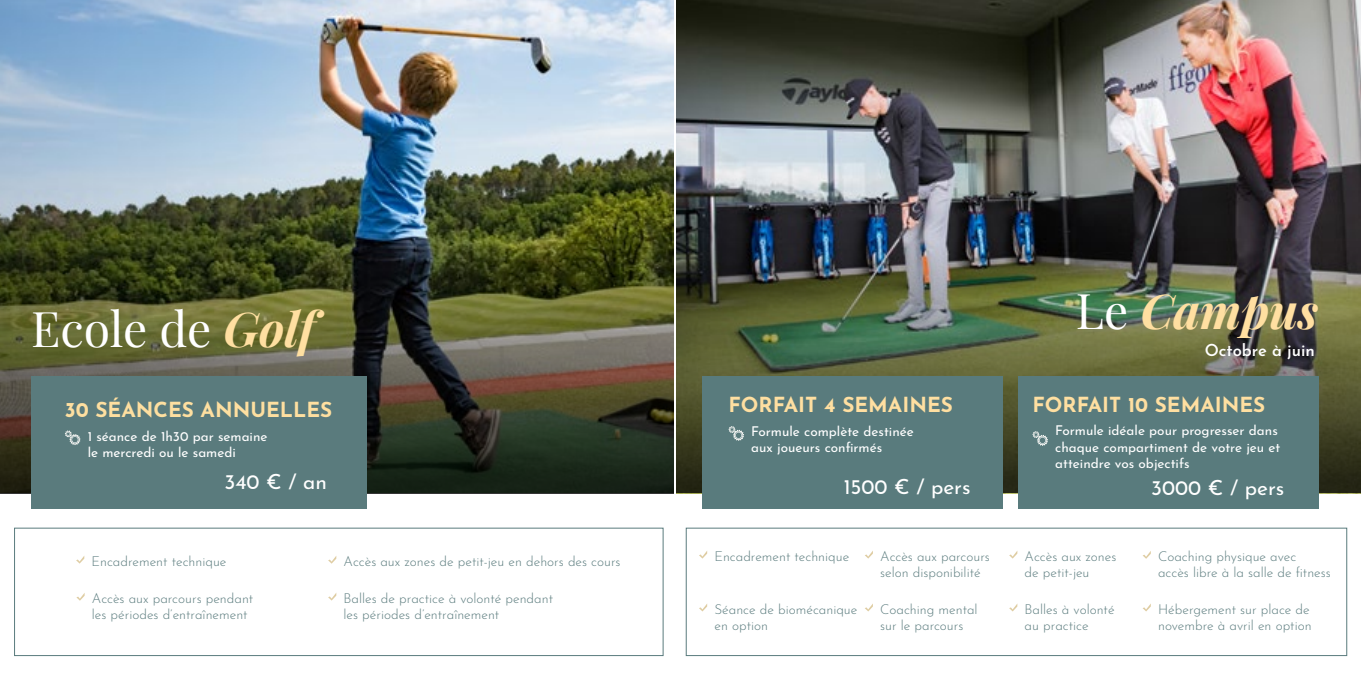
<style>
.page{position:relative;width:1361px;height:681px;background:#fff}
.page>*{position:absolute;margin:0;border:0;box-sizing:border-box;transform-origin:0 0}
.t1{font:48px "Playfair Display";color:#fff}
.t2{font:italic 700 48px "Playfair Display";color:#ffdfa1}
.t3{font:20.85px "Josefin Sans";color:#fff}
.t4{font:700 20.7px "Josefin Sans";color:#ffdfa1}
.t5{font:700 20.7px "Josefin Sans";color:#fedfa0}
.t6{font:600 16.5px "Josefin Sans";color:#fff}
.t7{font:300 13.5px/16.2px "Josefin Sans";color:#5a7b7d}
.t8{font:13.5px/16.2px "Josefin Sans";color:#fff}
.s1{font-weight:700;font-style:italic;color:#ffdfa1}
.s2{font-weight:400;font-style:normal;color:#fff}
</style>
<div class="page">
<img style="left:0;top:0;width:673px;height:209px">
<img style="left:676px;top:0;width:685px;height:493px">
<img style="left:0;top:209px;width:674px;height:284px">
<img style="left:676px;top:209px;width:685px;height:283px">
<div style="left:31px;top:375px;width:335px;height:133px;background:#5a7b7d"></div>
<div style="left:1018px;top:375px;width:300px;height:133px;background:#597b7d"></div>
<div style="left:702px;top:375px;width:300px;height:133px;background:#597b7d"></div>
<svg style="left:728px;top:426px;width:16px;height:14px"></svg>
<svg style="left:65px;top:430px;width:15px;height:15px"></svg>
<svg style="left:1032px;top:431px;width:16px;height:14px"></svg>
<svg style="left:76px;top:556px;width:8px;height:7px"></svg>
<svg style="left:699px;top:551px;width:8px;height:7px"></svg>
<svg style="left:699px;top:604px;width:8px;height:7px"></svg>
<svg style="left:328px;top:556px;width:8px;height:7px"></svg>
<svg style="left:1009px;top:551px;width:8px;height:7px"></svg>
<svg style="left:76px;top:593px;width:9px;height:7px"></svg>
<svg style="left:865px;top:551px;width:8px;height:7px"></svg>
<svg style="left:865px;top:603px;width:8px;height:8px"></svg>
<svg style="left:328px;top:593px;width:8px;height:7px"></svg>
<svg style="left:1009px;top:604px;width:8px;height:7px"></svg>
<svg style="left:1143px;top:603px;width:8px;height:8px"></svg>
<div style="left:14px;top:527px;width:649px;height:128px;border:1px solid #5a7b7d"></div>
<div style="left:686px;top:527px;width:661px;height:128px;border:1px solid #5a7b7d"></div>
<svg style="left:1143px;top:551px;width:8px;height:7px"></svg>
<h1 class="t1" style="left:31px;top:291px;width:285px">Ecole de <span class="s1">Golf</span></h1>
<h1 class="t2" style="left:1076px;top:272px;width:244px"><span class="s2">Le</span> Campus</h1>
<p class="t6" style="left:1204px;top:336px;width:111px">Octobre à juin</p>
<h3 class="t5" style="left:65px;top:391px;width:269px">30 SÉANCES ANNUELLES</h3>
<h3 class="t4" style="left:728px;top:386px;width:226px">FORFAIT 4 SEMAINES</h3>
<h3 class="t4" style="left:1032px;top:386px;width:234px">FORFAIT 10 SEMAINES</h3>
<p class="t8" style="left:751px;top:421px;width:164px">Formule complète destinée aux joueurs confirmés</p>
<p class="t8" style="left:88px;top:426px;width:181px">1 séance de 1h30 par semaine le mercredi ou le samedi</p>
<p class="t8" style="left:1055px;top:420px;width:227px">Formule idéale pour progresser dans chaque compartiment de votre jeu et atteindre vos objectifs</p>
<h2 class="t3" style="left:224px;top:464px;width:104px">340 € / an</h2>
<h2 class="t3" style="left:843px;top:469px;width:128px">1500 € / pers</h2>
<h2 class="t3" style="left:1151px;top:469px;width:135px">3000 € / pers</h2>
<p class="t7" style="left:92px;top:551px;width:136px">Encadrement technique</p>
<p class="t7" style="left:714px;top:546px;width:136px">Encadrement technique</p>
<p class="t7" style="left:1158px;top:546px;width:174px">Coaching physique avec<br>accès libre à la salle de fitness</p>
<p class="t7" style="left:880px;top:546px;width:111px">Accès aux parcours selon disponibilité</p>
<p class="t7" style="left:880px;top:599px;width:99px">Coaching mental sur le parcours</p>
<p class="t7" style="left:1024px;top:599px;width:91px">Balles à volonté au practice</p>
<p class="t7" style="left:1158px;top:599px;width:155px">Hébergement sur place de novembre à avril en option</p>
<p class="t7" style="left:344px;top:551px;width:278px">Accès aux zones de petit-jeu en dehors des cours</p>
<p class="t7" style="left:1024px;top:546px;width:93px">Accès aux zones de petit-jeu</p>
<p class="t7" style="left:714px;top:599px;width:144px">Séance de biomécanique en option</p>
<p class="t7" style="left:344px;top:588px;width:211px">Balles de practice à volonté pendant les périodes d’entraînement</p>
<p class="t7" style="left:92px;top:588px;width:163px">Accès aux parcours pendant les périodes d’entraînement</p>
</div>
